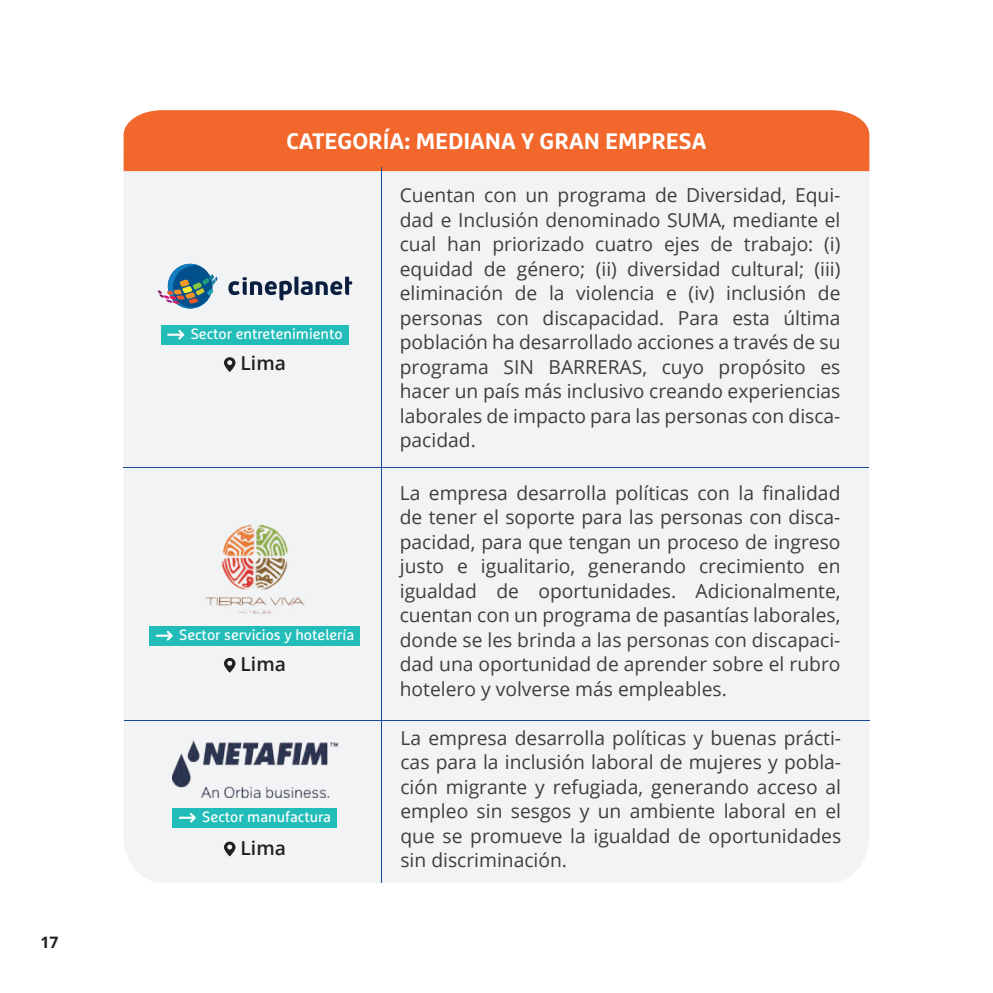
<style>
.page{position:relative;width:993px;height:993px;background:#fff}
.page>*{position:absolute;margin:0;border:0;box-sizing:border-box;transform-origin:0 0}
.t1{font:700 22.4px "Marselis Pro";color:#fff}
.t2{font:19.25px/24.5px "Open Sans";color:#3e3e3f;text-align:justify}
.t3{font:600 19.25px "Open Sans";color:#231f20}
.t4{font:700 15.75px "Open Sans";color:#231f20}
.t5{font:14.88px "Marselis Pro";color:#fff}
</style>
<div class="page">
<div style="left:124px;top:171px;width:745px;height:711px;background:#f2f3f4"></div>
<div style="left:124px;top:110px;width:745px;height:61px;background:#f1672c"></div>
<hr style="left:124px;top:467px;width:745px;height:1px;background:#164898">
<hr style="left:124px;top:719px;width:745px;height:1px;background:#164898">
<hr style="left:381px;top:167px;width:1px;height:715px;background:#164898">
<svg style="left:224px;top:357px;width:11px;height:15px"></svg>
<div style="left:161px;top:325px;width:188px;height:19px;background:#22bcb9"></div>
<svg style="left:167px;top:330px;width:17px;height:9px"></svg>
<svg style="left:228px;top:276px;width:124px;height:24px"></svg>
<svg style="left:157px;top:264px;width:60px;height:44px"></svg>
<div style="left:149px;top:625px;width:211px;height:20px;background:#22bcb9"></div>
<svg style="left:155px;top:630px;width:18px;height:10px"></svg>
<svg style="left:224px;top:657px;width:11px;height:15px"></svg>
<img style="left:192px;top:508px;width:125px;height:118px">
<div style="left:173px;top:807px;width:164px;height:20px;background:#22bcb9"></div>
<svg style="left:178px;top:813px;width:18px;height:9px"></svg>
<svg style="left:224px;top:841px;width:11px;height:15px"></svg>
<img style="left:172px;top:740px;width:166px;height:57px">
<p class="t4" style="left:41px;top:930px;width:19px">17</p>
<p class="t1" style="left:286px;top:127px;width:421px">CATEGORÍA: MEDIANA Y GRAN EMPRESA</p>
<p class="t2" style="left:399px;top:182px;width:442px">Cuentan con un programa de Diversidad, Equi&shy;dad e Inclusión denominado SUMA, mediante el cual han priorizado cuatro ejes de trabajo: (i) equidad de género; (ii) diversidad cultural; (iii) eliminación de la violencia e (iv) inclusión de personas con discapacidad. Para esta última población ha desarrollado acciones a través de su programa SIN BARRERAS, cuyo propósito es hacer un país más inclusivo creando experiencias laborales de impacto para las personas con disca&shy;pacidad.</p>
<p class="t5" style="left:191px;top:325px;width:153px">Sector entretenimiento</p>
<p class="t3" style="left:240px;top:350px;width:47px">Lima</p>
<p class="t5" style="left:179px;top:626px;width:177px">Sector servicios y hotelería</p>
<p class="t3" style="left:240px;top:650px;width:47px">Lima</p>
<p class="t5" style="left:202px;top:807px;width:130px">Sector manufactura</p>
<p class="t3" style="left:240px;top:834px;width:47px">Lima</p>
<p class="t2" style="left:399px;top:479px;width:442px">La empresa desarrolla políticas con la finalidad de tener el soporte para las personas con disca&shy;pacidad, para que tengan un proceso de ingreso justo e igualitario, generando crecimiento en igualdad de oportunidades. Adicionalmente, cuentan con un programa de pasantías laborales, donde se les brinda a las personas con discapaci&shy;dad una oportunidad de aprender sobre el rubro hotelero y volverse más empleables.</p>
<p class="t2" style="left:400px;top:724px;width:442px">La empresa desarrolla políticas y buenas prácti&shy;cas para la inclusión laboral de mujeres y pobla&shy;ción migrante y refugiada, generando acceso al empleo sin sesgos y un ambiente laboral en el que se promueve la igualdad de oportunidades sin discriminación.</p>
</div>
